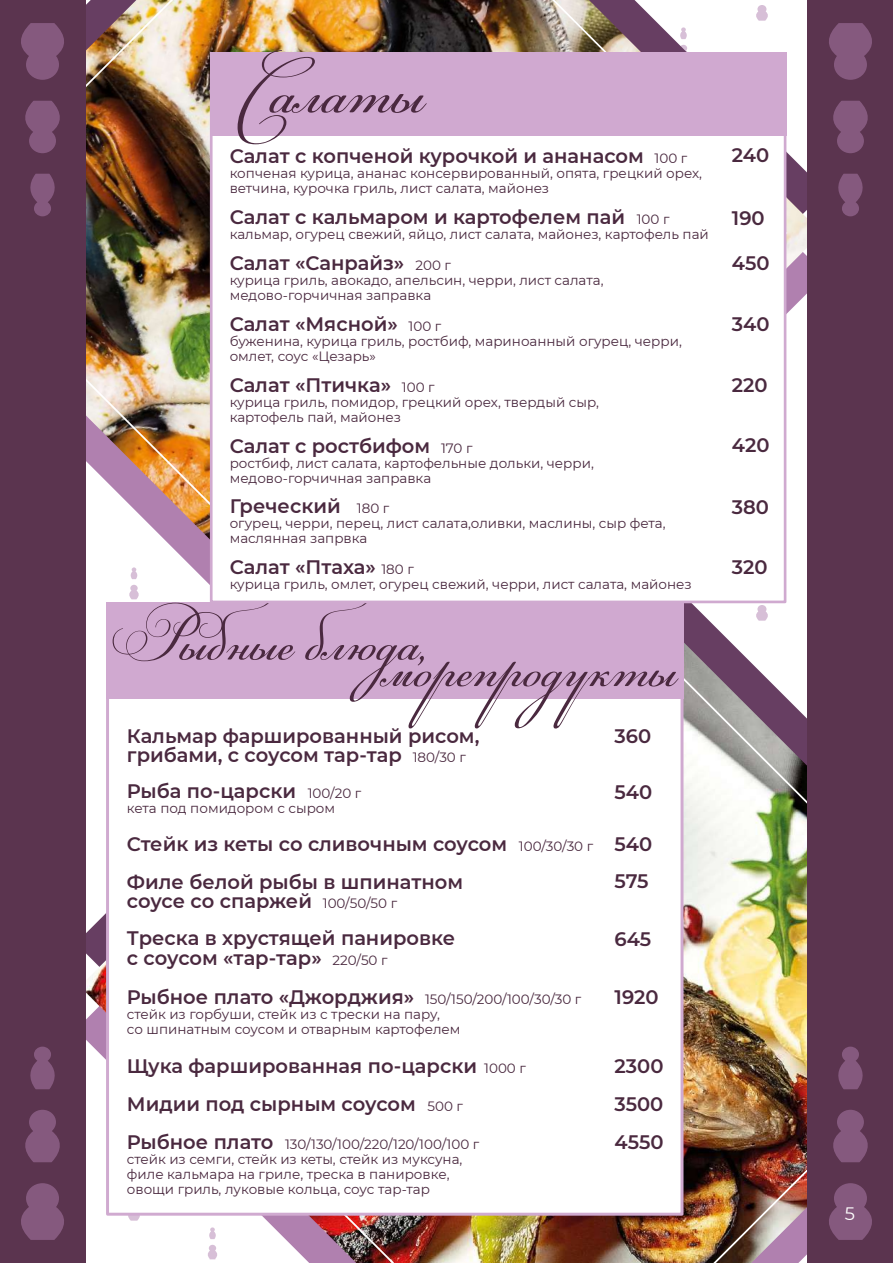
<style>
.page{position:relative;width:893px;height:1263px;background:#fff}
.page>*{position:absolute;margin:0;border:0;box-sizing:border-box;transform-origin:0 0}
.t1{font:600 19.5px "Montserrat";color:#4a293f}
.t2{font:18px "Montserrat";color:#fff}
.t3{font:13.5px/15px "Montserrat";color:#4a293f}
.s1{font-weight:400;font-size:13.5px}
.s2{font-weight:600;font-size:19.5px}
</style>
<div class="page">
<img style="left:85px;top:0;width:704px;height:465px">
<img style="left:85px;top:512px;width:723px;height:751px">
<img style="left:114px;top:547px;width:694px;height:716px">
<div style="left:106px;top:614px;width:577px;height:602px;background:#fff;border:3px solid #d0aad0"></div>
<div style="left:106px;top:602px;width:577px;height:96px;background:#d0a9d0"></div>
<svg style="left:113px;top:593px;width:182px;height:68px"></svg>
<svg style="left:305px;top:603px;width:374px;height:125px"></svg>
<div style="left:210px;top:73px;width:576px;height:530px;background:#fff;border:3px solid #d0aad0"></div>
<div style="left:210px;top:53px;width:577px;height:83px;background:#d0a9d0"></div>
<svg style="left:238px;top:50px;width:189px;height:94px"></svg>
<div style="left:808px;top:0;width:85px;height:1263px;background:#5b344f"></div>
<svg style="left:833px;top:1110px;width:35px;height:52px"></svg>
<svg style="left:838px;top:1046px;width:25px;height:43px"></svg>
<svg style="left:829px;top:1183px;width:43px;height:57px"></svg>
<svg style="left:833px;top:101px;width:35px;height:52px"></svg>
<svg style="left:838px;top:174px;width:25px;height:42px"></svg>
<svg style="left:829px;top:23px;width:43px;height:57px"></svg>
<div style="left:0;top:0;width:85px;height:1263px;background:#5b344f"></div>
<svg style="left:25px;top:1110px;width:35px;height:52px"></svg>
<svg style="left:30px;top:1046px;width:25px;height:43px"></svg>
<svg style="left:21px;top:1183px;width:43px;height:57px"></svg>
<svg style="left:25px;top:101px;width:35px;height:52px"></svg>
<svg style="left:30px;top:174px;width:25px;height:42px"></svg>
<svg style="left:21px;top:23px;width:43px;height:57px"></svg>
<h1 class="t1" style="left:230px;top:142px;width:459px">Салат с копченой курочкой и ананасом <span class="s1">100 г</span></h1>
<p class="t3" style="left:230px;top:165px;width:474px">копченая курица, ананас консервированный, опята, грецкий орех, ветчина, курочка гриль, лист салата, майонез</p>
<h1 class="t1" style="left:230px;top:204px;width:441px">Салат с кальмаром и картофелем пай <span class="s1">100 г</span></h1>
<p class="t3" style="left:230px;top:227px;width:481px">кальмар, огурец свежий, яйцо, лист салата, майонез, картофель пай</p>
<h1 class="t1" style="left:230px;top:249px;width:223px">Салат «Санрайз» <span class="s1">200 г</span></h1>
<p class="t3" style="left:230px;top:272px;width:375px">курица гриль, авокадо, апельсин, черри, лист салата, медово-горчичная заправка</p>
<h1 class="t1" style="left:230px;top:311px;width:213px">Салат «Мясной» <span class="s1">100 г</span></h1>
<p class="t3" style="left:230px;top:334px;width:454px">буженина, курица гриль, ростбиф, мариноанный огурец, черри, омлет, соус «Цезарь»</p>
<h1 class="t1" style="left:230px;top:371px;width:206px">Салат «Птичка» <span class="s1">100 г</span></h1>
<p class="t3" style="left:230px;top:394px;width:371px">курица гриль, помидор, грецкий орех, твердый сыр, картофель пай, майонез</p>
<h1 class="t1" style="left:732px;top:142px;width:39px">240</h1>
<h1 class="t1" style="left:732px;top:204px;width:34px">190</h1>
<h1 class="t1" style="left:732px;top:249px;width:39px">450</h1>
<h1 class="t1" style="left:732px;top:311px;width:39px">340</h1>
<h1 class="t1" style="left:732px;top:372px;width:37px">220</h1>
<h1 class="t1" style="left:230px;top:432px;width:244px">Салат с ростбифом <span class="s1">170 г</span></h1>
<h1 class="t1" style="left:732px;top:432px;width:39px">420</h1>
<p class="t3" style="left:230px;top:455px;width:366px">ростбиф, лист салата, картофельные дольки, черри, медово-горчичная заправка</p>
<h1 class="t1" style="left:230px;top:493px;width:161px">Греческий <span class="s1">180 г</span></h1>
<p class="t3" style="left:230px;top:516px;width:437px">огурец, черри, перец, лист салата,оливки, маслины, сыр фета, маслянная запрвка</p>
<h1 class="t1" style="left:230px;top:553px;width:186px">Салат «Птаха» <span class="s1">180 г</span></h1>
<p class="t3" style="left:230px;top:576px;width:463px">курица гриль, омлет, огурец свежий, черри, лист салата, майонез</p>
<h1 class="t1" style="left:732px;top:493px;width:39px">380</h1>
<h1 class="t1" style="left:732px;top:553px;width:37px">320</h1>
<h1 class="t1" style="left:127px;top:722px;width:354px">Кальмар фаршированный рисом,</h1>
<h1 class="t1" style="left:615px;top:722px;width:38px">360</h1>
<h1 class="t1" style="left:127px;top:742px;width:340px">грибами, с соусом тар-тар <span class="s1">180/30 г</span></h1>
<h1 class="t1" style="left:127px;top:778px;width:236px">Рыба по-царски <span class="s1">100/20 г</span></h1>
<h1 class="t1" style="left:615px;top:778px;width:39px">540</h1>
<p class="t3" style="left:127px;top:801px;width:210px">кета под помидором с сыром</p>
<h1 class="t1" style="left:127px;top:830px;width:527px">Стейк из кеты со сливочным соусом <span class="s1">100/30/30 г</span> 540</h1>
<h1 class="t1" style="left:127px;top:868px;width:338px">Филе белой рыбы в шпинатном</h1>
<h1 class="t1" style="left:615px;top:867px;width:36px">575</h1>
<h1 class="t1" style="left:127px;top:888px;width:272px">соусе со спаржей <span class="s1">100/50/50 г</span></h1>
<h1 class="t1" style="left:127px;top:924px;width:330px">Треска в хрустящей панировке</h1>
<h1 class="t1" style="left:615px;top:925px;width:38px">645</h1>
<h1 class="t1" style="left:127px;top:944px;width:262px">с соусом «тар-тар» <span class="s1">220/50 г</span></h1>
<p class="t3" style="left:127px;top:991px;width:456px"><span class="s2">Рыбное плато «Джорджия»</span> 150/150/200/100/30/30 г</p>
<h1 class="t1" style="left:615px;top:983px;width:45px">1920</h1>
<p class="t3" style="left:127px;top:1006px;width:335px">стейк из горбуши, стейк из с трески на пару,<br>со шпинатным соусом и отварным картофелем</p>
<h1 class="t1" style="left:127px;top:1052px;width:400px">Щука фаршированная по-царски <span class="s1">1000 г</span></h1>
<h1 class="t1" style="left:615px;top:1052px;width:50px">2300</h1>
<h1 class="t1" style="left:127px;top:1090px;width:337px">Мидии под сырным соусом <span class="s1">500 г</span></h1>
<h1 class="t1" style="left:615px;top:1090px;width:50px">3500</h1>
<p class="t3" style="left:127px;top:1136px;width:354px"><span class="s2">Рыбное плато</span> 130/130/100/220/120/100/100 г</p>
<h1 class="t1" style="left:615px;top:1128px;width:50px">4550</h1>
<p class="t3" style="left:127px;top:1151px;width:337px">стейк из семги, стейк из кеты, стейк из муксуна, филе кальмара на гриле, треска в панировке, овощи гриль, луковые кольца, соус тар-тар</p>
<h2 class="t2" style="left:845px;top:1201px;width:12px">5</h2>
</div>
